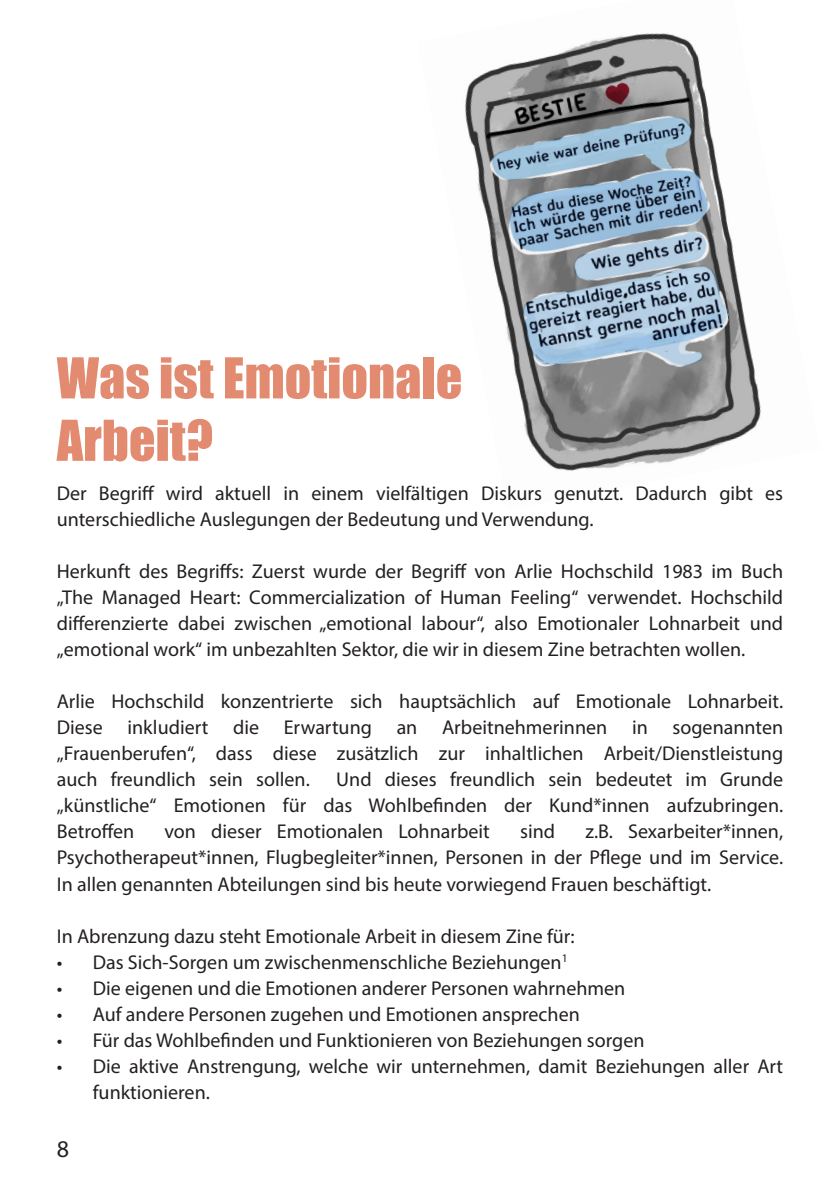
<style>
.page{position:relative;width:840px;height:1191px;background:#fff}
.page>*{position:absolute;margin:0;border:0;box-sizing:border-box;transform-origin:0 0}
.t1{font:52px "Impact";color:#e38b71}
.t2{font:24px "Myriad Pro";color:#231f20}
.t3{font:20px/26px "Myriad Pro";color:#231f20;text-align:justify}
</style>
<div class="page">
<img style="left:465px;top:33px;width:296px;height:438px">
<p class="t1" style="left:57px;top:338px;width:407px">Was ist Emotionale</p>
<p class="t1" style="left:57px;top:400px;width:158px">Arbeit?</p>
<p class="t3" style="left:57px;top:480px;width:727px">Der Begriff wird aktuell in einem vielfältigen Diskurs genutzt. Dadurch gibt es unterschiedliche Auslegungen der Bedeutung und Verwendung.</p>
<p class="t3" style="left:57px;top:558px;width:727px">Herkunft des Begriffs: Zuerst wurde der Begriff von Arlie Hochschild 1983 im Buch „The Managed Heart: Commercialization of Human Feeling“ verwendet. Hochschild differenzierte dabei zwischen „emotional labour“, also Emotionaler Lohnarbeit und „emotional work“ im unbezahlten Sektor, die wir in diesem Zine betrachten wollen.</p>
<p class="t3" style="left:57px;top:688px;width:727px">Arlie Hochschild konzentrierte sich hauptsächlich auf Emotionale Lohnarbeit.<br>Diese inkludiert die Erwartung an Arbeitnehmerinnen in sogenannten „Frauenberufen“, dass diese zusätzlich zur inhaltlichen Arbeit/Dienstleistung auch freundlich sein sollen.</p>
<p class="t3" style="left:57px;top:766px;width:727px;text-indent:279px">Und dieses freundlich sein bedeutet im Grunde „künstliche“ Emotionen für das Wohlbefinden der Kund*innen aufzubringen.<br>Betroffen</p>
<p class="t3" style="left:57px;top:818px;width:727px;text-indent:528px">z.B. Sexarbeiter*innen, Psychotherapeut*innen, Flugbegleiter*innen, Personen in der Pflege und im Service.<br>In allen genannten Abteilungen sind bis heute vorwiegend Frauen beschäftigt.</p>
<p class="t3" style="left:57px;top:922px;width:519px">In Abrenzung dazu steht Emotionale Arbeit in diesem Zine für:</p>
<p class="t3" style="left:57px;top:948px;width:512px">• Das Sich-Sorgen um zwischenmenschliche Beziehungen<sup>1</sup></p>
<p class="t3" style="left:57px;top:974px;width:569px">• Die eigenen und die Emotionen anderer Personen wahrnehmen</p>
<p class="t3" style="left:57px;top:1000px;width:524px">• Auf andere Personen zugehen und Emotionen ansprechen</p>
<p class="t3" style="left:57px;top:1026px;width:589px">• Für das Wohlbefinden und Funktionieren von Beziehungen sorgen</p>
<p class="t3" style="left:93px;top:1052px;width:691px;text-indent:-36px">• Die aktive Anstrengung, welche wir unternehmen, damit Beziehungen aller Art funktionieren.</p>
<p class="t3" style="left:164px;top:818px;width:326px">von dieser Emotionalen Lohnarbeit</p>
<p class="t3" style="left:520px;top:818px;width:36px">sind</p>
<p class="t2" style="left:57px;top:1134px;width:14px">8</p>
</div>
